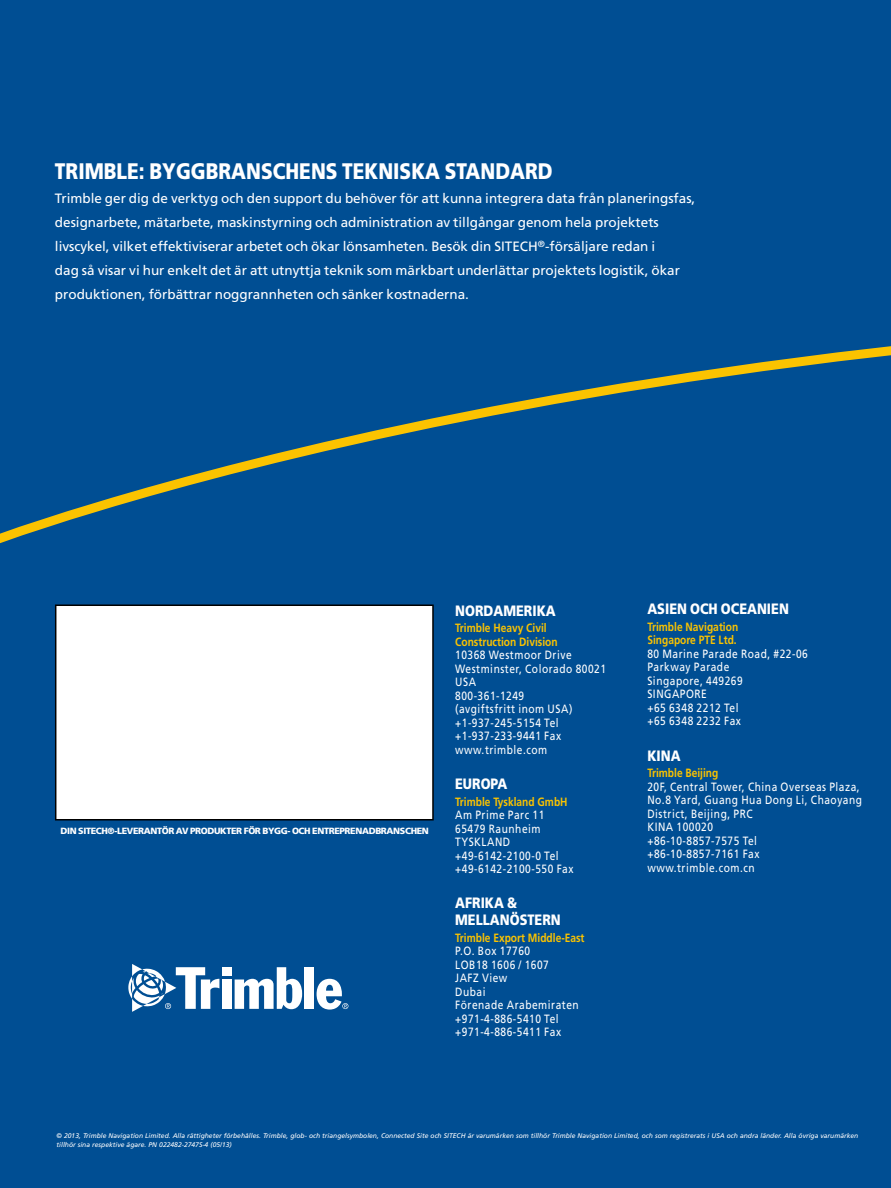
<style>
.page{position:relative;width:891px;height:1188px;background:#004e93}
.page>*{position:absolute;margin:0;border:0;box-sizing:border-box;transform-origin:0 0}
.t1{font:900 22.5px "Frutiger LT Std";color:#fff;scale:.85 1}
.t2{font:900 15px/16.8px "Frutiger LT Std";color:#fff;scale:.85 1}
.t3{font:13.5px/24px "Frutiger LT Std";color:#fff}
.t4{font:12px/13.5px "Frutiger LT Std";letter-spacing:.05em;color:#fff;scale:.85 1}
.t5{font:700 12px/13.5px "Frutiger LT Std";color:#fbc300;scale:.85 1}
.t6{font:900 9px "Frutiger LT Std";letter-spacing:-.04em;color:#fff}
.t7{font:italic 6.75px/9px "Frutiger LT Std";color:#fff}
</style>
<div class="page">
<div style="left:56px;top:605px;width:377px;height:215px;background:#fff"></div>
<div style="left:55px;top:604px;width:379px;height:216px;border:2px solid #000"></div>
<div style="left:222px;top:980px;width:9px;height:29px;background:#fff"></div>
<svg style="left:235px;top:967px;width:67px;height:42px"></svg>
<div style="left:305px;top:967px;width:9px;height:42px;background:#fff"></div>
<div style="left:222px;top:967px;width:9px;height:8px;background:#fff"></div>
<svg style="left:317px;top:979px;width:31px;height:31px"></svg>
<svg style="left:128px;top:964px;width:91px;height:48px"></svg>
<svg style="left:0;top:346px;width:891px;height:198px"></svg>
<h1 class="t1" style="left:55px;top:158px;width:28px">TRIMBLE</h1>
<h1 class="t1" style="left:139px;top:158px;width:45px">: BYGGBRANSCHENS</h1>
<h1 class="t1" style="left:342px;top:158px;width:16px">TEKNISKA</h1>
<h1 class="t1" style="left:445px;top:158px;width:17px">STANDARD</h1>
<p class="t3" style="left:55px;top:187px;width:642px">Trimble ger dig de verktyg och den support du behöver för att kunna integrera data från planeringsfas, designarbete, mätarbete, maskinstyrning och administration av tillgångar genom hela projektets livscykel, vilket effektiviserar arbetet och ökar lönsamheten. Besök din SITECH<sup>®</sup>-försäljare redan i<br>dag så visar vi hur enkelt det är att utnyttja teknik som märkbart underlättar projektets logistik, ökar produktionen, förbättrar noggrannheten och sänker kostnaderna.</p>
<p class="t6" style="left:61px;top:825px;width:64px">DIN SITECH®-LEVERANTÖR</p>
<p class="t6" style="left:176px;top:825px;width:21px">AV PRODUKTER</p>
<p class="t6" style="left:244px;top:825px;width:7px">FÖR</p>
<p class="t6" style="left:262px;top:825px;width:8px">BYGG</p>
<p class="t6" style="left:288px;top:825px;width:12px">- OCH</p>
<p class="t6" style="left:312px;top:825px;width:7px">ENTREPRENADBRANSCHEN</p>
<p class="t2" style="left:455px;top:602px;width:120px">NORDAMERIKA</p>
<p class="t5" style="left:455px;top:622px;width:122px">Trimble Heavy Civil<br>Construction Division</p>
<p class="t4" style="left:455px;top:649px;width:179px">10368 Westmoor Drive<br>Westminster, Colorado 80021<br>USA<br>800-361-1249<br>(avgiftsfritt inom USA) +1-937-245-5154 Tel +1-937-233-9441 Fax www.trimble.com</p>
<p class="t2" style="left:455px;top:775px;width:63px">EUROPA</p>
<p class="t5" style="left:455px;top:795px;width:134px">Trimble Tyskland GmbH</p>
<p class="t4" style="left:455px;top:808px;width:141px">Am Prime Parc 11<br>65479 Raunheim<br>TYSKLAND +49-6142-2100-0 Tel +49-6142-2100-550 Fax</p>
<p class="t2" style="left:455px;top:895px;width:126px">AFRIKA &amp;<br>MELLANÖSTERN</p>
<p class="t5" style="left:455px;top:931px;width:154px">Trimble Export Middle-East</p>
<p class="t4" style="left:455px;top:945px;width:147px">P.O. Box 17760<br>LOB18 1606 / 1607<br>JAFZ View<br>Dubai<br>Förenade Arabemiraten +971-4-886-5410 Tel +971-4-886-5411 Fax</p>
<p class="t2" style="left:647px;top:601px;width:168px">ASIEN OCH OCEANIEN</p>
<p class="t5" style="left:647px;top:620px;width:108px">Trimble Navigation<br>Singapore PTE Ltd.</p>
<p class="t4" style="left:647px;top:647px;width:190px">80 Marine Parade Road, #22-06<br>Parkway Parade<br>Singapore, 449269<br>SINGAPORE<br>+65 6348 2212 Tel<br>+65 6348 2232 Fax</p>
<p class="t2" style="left:647px;top:747px;width:41px">KINA</p>
<p class="t5" style="left:647px;top:766px;width:85px">Trimble Beijing</p>
<p class="t4" style="left:647px;top:780px;width:254px">20F, Central Tower, China Overseas Plaza,<br>No.8 Yard, Guang Hua Dong Li, Chaoyang<br>District, Beijing, PRC<br>KINA 100020<br>+86-10-8857-7575 Tel<br>+86-10-8857-7161 Fax www.trimble.com.cn</p>
<p class="t7" style="left:57px;top:1131px;width:803px">© 2013, Trimble Navigation Limited. Alla rättigheter förbehålles. Trimble, glob- och triangelsymbolen, Connected Site och SITECH är varumärken som tillhör Trimble Navigation Limited, och som registrerats i USA och andra länder. Alla övriga varumärken tillhör sina respektive ägare. PN 022482-2747S-4 (05/13)</p>
</div>
